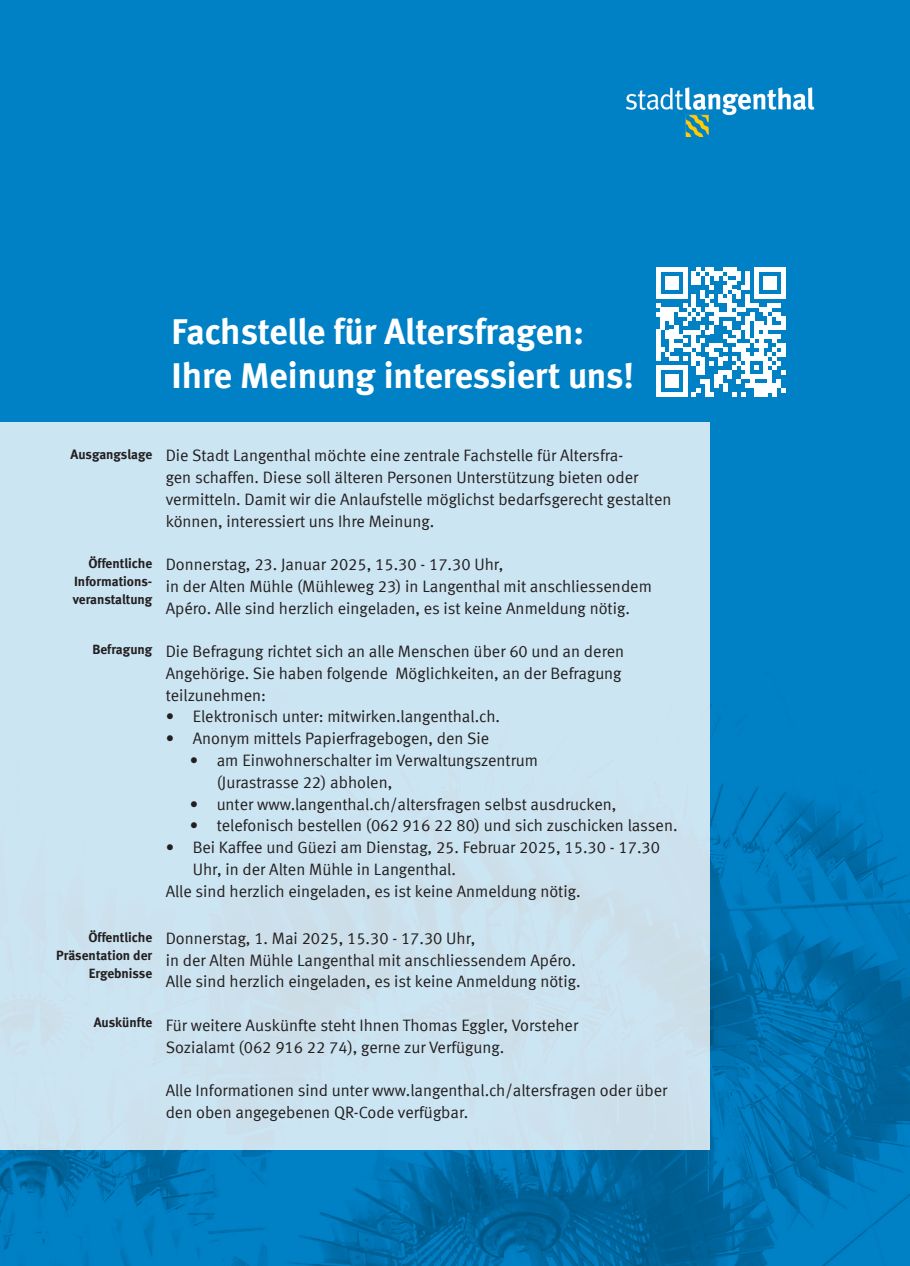
<style>
.page{position:relative;width:910px;height:1266px;background:#fff}
.page>*{position:absolute;margin:0;border:0;box-sizing:border-box;transform-origin:0 0}
.t1{font:700 36px "Meta LF";letter-spacing:-.005em;color:#fff}
.t2{font:16.5px/21.8px "Meta LF";color:#231f20}
.t3{font:700 13.5px/18px "Meta LF";color:#231f20;text-align:justify}
</style>
<div class="page">
<div style="left:0;top:0;width:909px;height:1265px;background:#0080c5"></div>
<svg style="left:656px;top:267px;width:129px;height:130px"></svg>
<img style="left:0;top:704px;width:909px;height:561px">
<div style="left:0;top:422px;width:710px;height:727px;background:#cce5f3"></div>
<img style="left:626px;top:87px;width:188px;height:49px">
<p class="t1" style="left:171px;top:310px;width:414px">Fachstelle für Altersfragen:</p>
<p class="t1" style="left:171px;top:353px;width:464px">Ihre Meinung interessiert uns!</p>
<p class="t3" style="left:70px;top:444px;width:83px">Ausgangslage</p>
<p class="t3" style="left:73px;top:554px;width:81px;text-indent:16px">Öffentliche Informations&shy;veranstaltung</p>
<p class="t3" style="left:92px;top:639px;width:61px">Befragung</p>
<p class="t3" style="left:56px;top:927px;width:98px;text-align:right">Öffentliche<br>Präsentation der<br>Ergebnisse</p>
<p class="t3" style="left:94px;top:1013px;width:60px">Auskünfte</p>
<p class="t2" style="left:166px;top:444px;width:507px">Die Stadt Langenthal möchte eine zentrale Fachstelle für Altersfra-<br>gen schaffen. Diese soll älteren Personen Unterstützung bieten oder vermitteln. Damit wir die Anlaufstelle möglichst bedarfsgerecht gestalten können, interessiert uns Ihre Meinung.</p>
<p class="t2" style="left:166px;top:553px;width:487px">Donnerstag, 23. Januar 2025, 15.30 - 17.30 Uhr,<br>in der Alten Mühle (Mühleweg 23) in Langenthal mit anschliessendem<br>Apéro. Alle sind herzlich eingeladen, es ist keine Anmeldung nötig.</p>
<p class="t2" style="left:166px;top:640px;width:460px">Die Befragung richtet sich an alle Menschen über 60 und an deren<br>Angehörige. Sie haben folgende Möglichkeiten, an der Befragung teilzunehmen:</p>
<p class="t2" style="left:166px;top:705px;width:336px">• Elektronisch unter: mitwirken.langenthal.ch.</p>
<p class="t2" style="left:166px;top:727px;width:325px">• Anonym mittels Papierfragebogen, den Sie</p>
<p class="t2" style="left:190px;top:749px;width:350px">• am Einwohnerschalter im Verwaltungszentrum</p>
<p class="t2" style="left:217px;top:770px;width:177px">(Jurastrasse 22) abholen,</p>
<p class="t2" style="left:190px;top:792px;width:428px">• unter www.langenthal.ch/altersfragen selbst ausdrucken,</p>
<p class="t2" style="left:190px;top:814px;width:489px">• telefonisch bestellen (062 916 22 80) und sich zuschicken lassen.</p>
<p class="t2" style="left:193px;top:836px;width:469px;text-indent:-27px">• Bei Kaffee und Güezi am Dienstag, 25. Februar 2025, 15.30 - 17.30<br>Uhr, in der Alten Mühle in Langenthal.</p>
<p class="t2" style="left:166px;top:879px;width:416px">Alle sind herzlich eingeladen, es ist keine Anmeldung nötig.</p>
<p class="t2" style="left:166px;top:926px;width:311px">Donnerstag, 1. Mai 2025, 15.30 - 17.30 Uhr,</p>
<p class="t2" style="left:166px;top:948px;width:412px">in der Alten Mühle Langenthal mit anschliessendem Apéro.</p>
<p class="t2" style="left:166px;top:970px;width:416px">Alle sind herzlich eingeladen, es ist keine Anmeldung nötig.</p>
<p class="t2" style="left:166px;top:1013px;width:414px">Für weitere Auskünfte steht Ihnen Thomas Eggler, Vorsteher<br>Sozialamt (062 916 22 74), gerne zur Verfügung.</p>
<p class="t2" style="left:166px;top:1079px;width:503px">Alle Informationen sind unter www.langenthal.ch/altersfragen oder über den oben angegebenen QR-Code verfügbar.</p>
</div>
